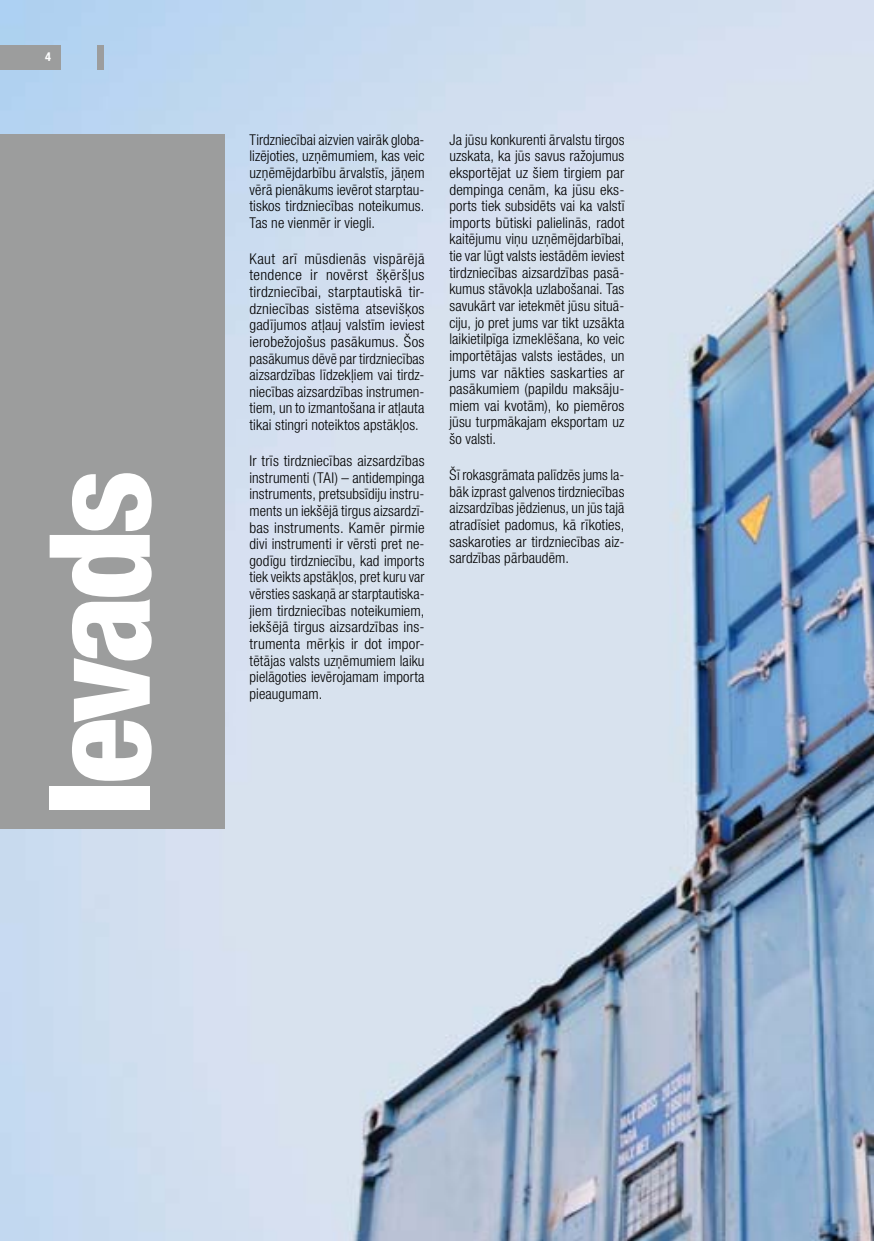
<style>
.page{position:relative;width:874px;height:1241px;background:#fff}
.page>*{position:absolute;margin:0;border:0;box-sizing:border-box;transform-origin:0 0}
.t1{font:800 condensed 140px "Helvetica Neue LT Pro";letter-spacing:-.05em;color:#fff}
.t2{font:300 condensed 14.88px/16.6px "Helvetica Neue LT Pro";letter-spacing:.01em;color:#000;text-align:justify}
.t3{font:700 condensed 12.25px "Helvetica Neue LT Pro";color:#fff}
</style>
<div class="page">
<img style="left:0;top:0;width:873px;height:1240px">
<div style="left:0;top:134px;width:224px;height:694px;background:#9c9d9d"></div>
<div style="left:0;top:45px;width:61px;height:24px;background:#9c9d9d"></div>
<div style="left:97px;top:45px;width:6px;height:24px;background:#9c9d9d"></div>
<p class="t3" style="left:45px;top:50px;width:7px">4</p>
<h1 class="t1" style="left:13px;top:817px;width:349px;rotate:-90deg">Ievads</h1>
<p class="t2" style="left:249px;top:131px;width:176px">Tirdzniecībai aizvien vairāk globa&shy;lizējoties, uzņēmumiem, kas veic uzņēmējdarbību ārvalstīs, jāņem vērā pienākums ievērot starptau&shy;tiskos tirdzniecības noteikumus.<br>Tas ne vienmēr ir viegli.</p>
<p class="t2" style="left:249px;top:250px;width:176px">Kaut arī mūsdienās vispārējā tendence ir novērst šķēršļus tirdzniecībai, starptautiskā tir&shy;dzniecības sistēma atsevišķos gadījumos atļauj valstīm ieviest ierobežojošus pasākumus. Šos pasākumus dēvē par tirdzniecības aizsardzības līdzekļiem vai tirdz&shy;niecības aizsardzības instrumen&shy;tiem, un to izmantošana ir atļauta tikai stingri noteiktos apstākļos.</p>
<p class="t2" style="left:249px;top:452px;width:176px">Ir trīs tirdzniecības aizsardzības instrumenti (TAI) – antidempinga instruments, pretsubsīdiju instru&shy;ments un iekšējā tirgus aizsardzī&shy;bas instruments. Kamēr pirmie divi instrumenti ir vērsti pret ne&shy;godīgu tirdzniecību, kad imports tiek veikts apstākļos, pret kuru var vērsties saskaņā ar starptautiska&shy;jiem tirdzniecības noteikumiem, iekšējā tirgus aizsardzības ins&shy;trumenta mērķis ir dot impor&shy;tētājas valsts uzņēmumiem laiku pielāgoties ievērojamam importa pieaugumam.</p>
<p class="t2" style="left:449px;top:131px;width:176px">Ja jūsu konkurenti ārvalstu tirgos uzskata, ka jūs savus ražojumus eksportējat uz šiem tirgiem par dempinga cenām, ka jūsu eks&shy;ports tiek subsidēts vai ka valstī imports būtiski palielinās, radot kaitējumu viņu uzņēmējdarbībai, tie var lūgt valsts iestādēm ieviest tirdzniecības aizsardzības pasā&shy;kumus stāvokļa uzlabošanai. Tas savukārt var ietekmēt jūsu situā&shy;ciju, jo pret jums var tikt uzsākta laikietilpīga izmeklēšana, ko veic importētājas valsts iestādes, un jums var nākties saskarties ar pasākumiem (papildu maksāju&shy;miem vai kvotām), ko piemēros jūsu turpmākajam eksportam uz šo valsti.</p>
<p class="t2" style="left:449px;top:466px;width:176px">Šī rokasgrāmata palīdzēs jums la&shy;bāk izprast galvenos tirdzniecības aizsardzības jēdzienus, un jūs tajā atradīsiet padomus, kā rīkoties, saskaroties ar tirdzniecības aiz&shy;sardzības pārbaudēm.</p>
</div>
